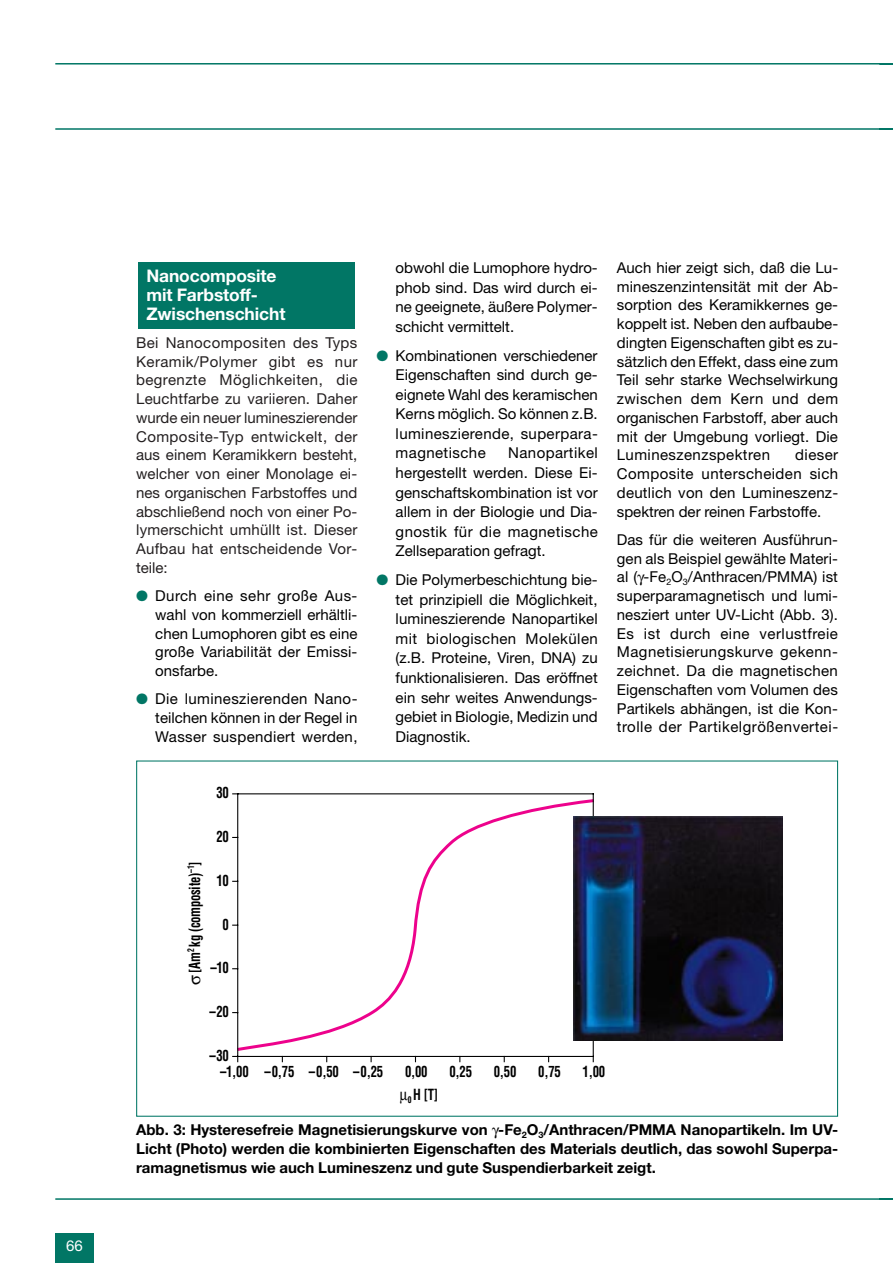
<style>
.page{position:relative;width:893px;height:1263px;background:#fff}
.page>*{position:absolute;margin:0;border:0;box-sizing:border-box;transform-origin:0 0}
.t1{font:700 17.4px/18.8px "Helvetica Neue";letter-spacing:-.005em;color:#fff}
.t2{font:15px/18.8px "Helvetica Neue";letter-spacing:.005em;color:#000;text-align:justify}
.t3{font:15px/18.8px "Helvetica Neue";letter-spacing:.015em;color:#231f20;text-align:justify}
.t4{font:700 15px/18.8px "Helvetica Neue";color:#000;text-align:justify}
.t5{font:700 condensed 15px "Helvetica";letter-spacing:-.02em;color:#000;scale:.85 1}
.t6{font:15px "Helvetica Neue";color:#fff}
.s1{color:#017665}
</style>
<div class="page">
<div style="left:138px;top:262px;width:216px;height:67px;background:#017665"></div>
<hr style="left:55px;top:63px;width:837px;height:2px;background:#017665">
<hr style="left:55px;top:128px;width:837px;height:2px;background:#017665">
<hr style="left:55px;top:1198px;width:837px;height:2px;background:#017665">
<div style="left:55px;top:1233px;width:39px;height:30px;background:#017665"></div>
<svg style="left:234px;top:797px;width:363px;height:256px"></svg>
<hr style="left:237px;top:1056px;width:356px;height:1px;background:#000">
<hr style="left:237px;top:793px;width:356px;height:1px;background:#000">
<hr style="left:237px;top:793px;width:1px;height:264px;background:#000">
<hr style="left:592px;top:793px;width:1px;height:264px;background:#000">
<img style="left:573px;top:817px;width:209px;height:224px">
<p class="t6" style="left:66px;top:1241px;width:18px">66</p>
<p class="t1" style="left:146px;top:268px;width:140px">Nanocomposite mit Farbstoff-<br>Zwischenschicht</p>
<p class="t3" style="left:136px;top:335px;width:223px">Bei Nanocompositen des Typs Keramik/Polymer gibt es nur begrenzte Möglichkeiten, die Leuchtfarbe zu variieren. Daher wurde ein neuer lumineszierender Composite-Typ entwickelt, der aus einem Keramikkern besteht, welcher von einer Monolage ei&shy;nes organischen Farbstoffes und abschließend noch von einer Po&shy;lymerschicht umhüllt ist. Dieser Aufbau hat entscheidende Vor&shy;teile:</p>
<p class="t2" style="left:155px;top:588px;width:204px;text-indent:-19px"><span class="s1">●</span> Durch eine sehr große Aus&shy;wahl von kommerziell erhältli&shy;chen Lumophoren gibt es eine große Variabilität der Emissi&shy;onsfarbe.</p>
<p class="t2" style="left:155px;top:691px;width:204px;text-indent:-19px"><span class="s1">●</span> Die lumineszierenden Nano&shy;teilchen können in der Regel in Wasser suspendiert werden,</p>
<p class="t2" style="left:395px;top:259px;width:204px;line-height:19.5px">obwohl die Lumophore hydro&shy;phob sind. Das wird durch ei&shy;ne geeignete, äußere Polymer&shy;schicht vermittelt.</p>
<p class="t2" style="left:395px;top:347px;width:204px;line-height:19.5px;text-indent:-19px"><span class="s1">●</span> Kombinationen verschiedener Eigenschaften sind durch ge&shy;eignete Wahl des keramischen Kerns möglich. So können z.B. lumineszierende, superpara&shy;magnetische</p>
<p class="t2" style="left:395px;top:445px;width:204px;line-height:19.5px;text-indent:112px">Nanopartikel hergestellt werden. Diese Ei&shy;genschaftskombination ist vor allem in der Biologie und Dia&shy;gnostik für die magnetische Zellseparation gefragt.</p>
<p class="t2" style="left:395px;top:572px;width:204px;line-height:19.5px;text-indent:-19px"><span class="s1">●</span> Die Polymerbeschichtung bie&shy;tet prinzipiell die Möglichkeit, lumineszierende Nanopartikel mit biologischen Molekülen (z.B. Proteine, Viren, DNA) zu funktionalisieren. Das eröffnet ein sehr weites Anwendungs&shy;gebiet in Biologie, Medizin und Diagnostik.</p>
<p class="t2" style="left:617px;top:260px;width:223px">Auch hier zeigt sich, daß die Lu&shy;mineszenzintensität mit der Ab&shy;sorption des Keramikkernes ge&shy;koppelt ist. Neben den aufbaube&shy;dingten Eigenschaften gibt es zu&shy;sätzlich den Effekt, dass eine zum Teil sehr starke Wechselwirkung zwischen dem Kern und dem organischen Farbstoff, aber auch mit der Umgebung vorliegt. Die Lumineszenzspektren</p>
<p class="t2" style="left:617px;top:447px;width:223px;text-indent:178px">dieser Composite unterscheiden sich deutlich von den Lumineszenz&shy;spektren der reinen Farbstoffe.</p>
<p class="t2" style="left:617px;top:532px;width:223px">Das für die weiteren Ausführun&shy;gen als Beispiel gewählte Materi&shy;al ( -Fe<sub>2</sub>O<sub>3</sub>/Anthracen/PMMA) ist superparamagnetisch und lumi&shy;nesziert unter UV-Licht (Abb. 3).<br>Es ist durch eine verlustfreie Magnetisierungskurve gekenn&shy;zeichnet. Da die magnetischen Eigenschaften vom Volumen des Partikels abhängen, ist die Kon&shy;trolle der Partikelgrößenvertei-</p>
<p class="t5" style="left:216px;top:787px;width:16px">30</p>
<p class="t5" style="left:216px;top:831px;width:16px">20</p>
<p class="t5" style="left:189px;top:973px;width:133px;rotate:-90deg">[Am<sup>2</sup> kg (composite)<sup>–1</sup>]</p>
<p class="t5" style="left:216px;top:874px;width:16px">10</p>
<p class="t5" style="left:222px;top:918px;width:9px">0</p>
<p class="t5" style="left:210px;top:962px;width:23px">–10</p>
<p class="t5" style="left:209px;top:1006px;width:24px">–20</p>
<p class="t5" style="left:209px;top:1049px;width:24px">–30</p>
<p class="t5" style="left:220px;top:1066px;width:193px">–1,00 –0,75 –0,50 –0,25</p>
<p class="t5" style="left:405px;top:1066px;width:28px">0,00</p>
<p class="t5" style="left:449px;top:1066px;width:28px">0,25</p>
<p class="t5" style="left:494px;top:1066px;width:28px">0,50</p>
<p class="t5" style="left:538px;top:1066px;width:28px">0,75</p>
<p class="t5" style="left:582px;top:1066px;width:28px">1,00</p>
<p class="t5" style="left:408px;top:1089px;width:37px"><sub>0</sub> H [T]</p>
<p class="t4" style="left:136px;top:1122px;width:703px">Abb. 3: Hysteresefreie Magnetisierungskurve von -Fe<sub>2</sub>O<sub>3</sub>/Anthracen/PMMA Nanopartikeln. Im UV-Licht (Photo) werden die kombinierten Eigenschaften des Materials deutlich, das sowohl Superpa&shy;ramagnetismus wie auch Lumineszenz und gute Suspendierbarkeit zeigt.</p>
</div>
